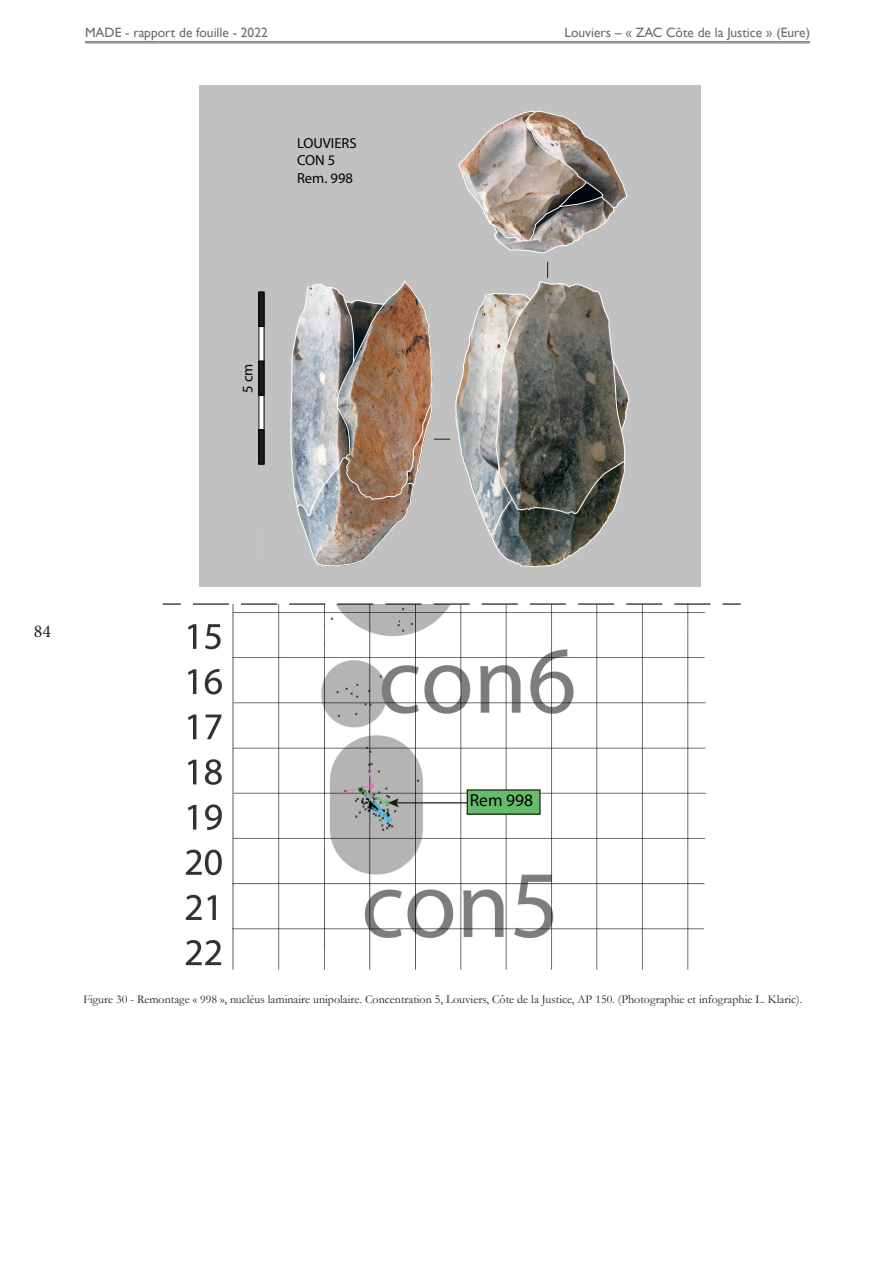
<style>
.page{position:relative;width:893px;height:1263px;background:#fff}
.page>*{position:absolute;margin:0;border:0;box-sizing:border-box;transform-origin:0 0}
.t1{font:18px "Minion Pro";color:#231f20}
.t2{font:17.4px "Myriad Pro";color:#000}
.t3{font:14.55px/17.4px "Myriad Pro";color:#000}
.t4{font:13.5px "Gill Sans";color:#6c6d70}
.Titre_figures{font:12px "Garamond";color:#231f20}
</style>
<div class="page">
<hr style="left:85px;top:41px;width:725px;height:1px;background:#6c6d70">
<hr style="left:85px;top:43px;width:725px;height:1px;background:#6c6d70">
<img style="left:185px;top:605px;width:521px;height:365px">
<hr style="left:395px;top:802px;width:72px;height:1px;background:#1d1d1b">
<svg style="left:388px;top:798px;width:11px;height:9px"></svg>
<div style="left:467px;top:790px;width:73px;height:24px;background:#69bb6c"></div>
<div style="left:467px;top:789px;width:74px;height:26px;border:1px solid #1d1d1b"></div>
<div style="left:217px;top:281px;width:436px;height:305px;background:#c1c1c1"></div>
<div style="left:264px;top:281px;width:26px;height:285px;background:#c1c1c1"></div>
<div style="left:435px;top:93px;width:210px;height:177px;background:#c1c1c1"></div>
<div style="left:220px;top:271px;width:44px;height:214px;background:#c0c0c0"></div>
<div style="left:259px;top:292px;width:5px;height:172px;background:#fff"></div>
<div style="left:259px;top:292px;width:5px;height:35px;background:#1d1d1b"></div>
<div style="left:259px;top:292px;width:5px;height:35px;border:1px solid #000"></div>
<div style="left:259px;top:430px;width:5px;height:34px;background:#1d1d1b"></div>
<div style="left:259px;top:429px;width:5px;height:35px;border:1px solid #000"></div>
<div style="left:259px;top:361px;width:5px;height:34px;background:#1d1d1b"></div>
<div style="left:259px;top:361px;width:5px;height:35px;border:1px solid #000"></div>
<img style="left:290px;top:262px;width:339px;height:305px">
<svg style="left:458px;top:111px;width:169px;height:143px;background:#aba29c"></svg>
<svg style="left:163px;top:603px;width:18px;height:2px"></svg>
<svg style="left:193px;top:603px;width:41px;height:2px"></svg>
<svg style="left:241px;top:603px;width:470px;height:2px"></svg>
<svg style="left:722px;top:603px;width:19px;height:2px"></svg>
<p class="t4" style="left:85px;top:25px;width:184px">MADE - rapport de fouille - 2022</p>
<p class="t4" style="left:564px;top:25px;width:247px">Louviers – « ZAC Côte de la Justice » (Eure)</p>
<p class="t3" style="left:297px;top:134px;width:61px">LOUVIERS<br>CON 5<br>Rem. 998</p>
<p class="t3" style="left:239px;top:393px;width:31px;rotate:-90deg">5 cm</p>
<h1 class="t1" style="left:34px;top:619px;width:19px">84</h1>
<p class="t2" style="left:470px;top:790px;width:65px">Rem 998</p>
<p class="Titre_figures" style="left:83px;top:991px;width:720px">Figure 30 - Remontage « 998 », nucléus laminaire unipolaire. Concentration 5, Louviers, Côte de la Justice, AP 150. (Photographie et infographie L. Klaric).</p>
</div>
